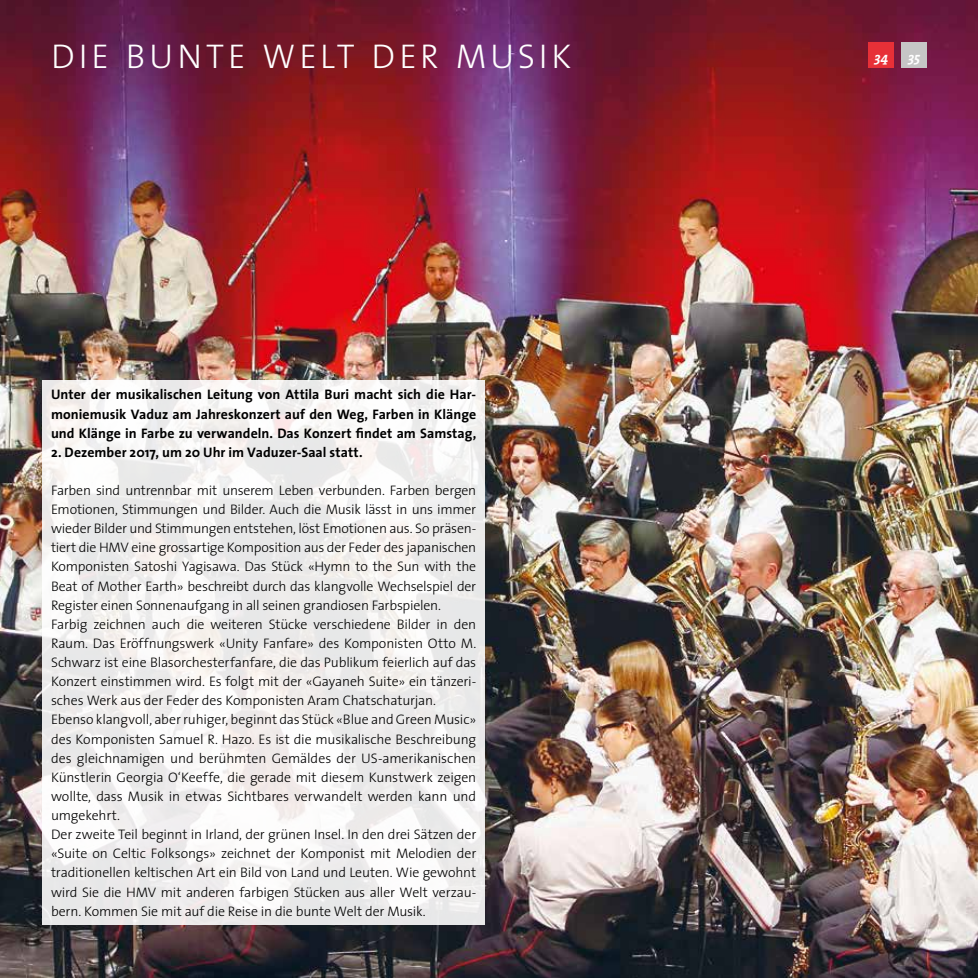
<style>
.page{position:relative;width:978px;height:978px;background:#fff}
.page>*{position:absolute;margin:0;border:0;box-sizing:border-box;transform-origin:0 0}
.t1{font:300 34.5px "The Sans";letter-spacing:.115em;color:#fff}
.t2{font:300 13.8px/19px "The Sans";letter-spacing:-.015em;color:#000}
.t3{font:700 13.8px/19px "The Sans";color:#000;text-align:justify}
.t4{font:italic 700 13.8px "The Serif";color:#fff}
</style>
<div class="page">
<img style="left:0;top:0;width:978px;height:978px">
<div style="left:869px;top:43px;width:25px;height:25px;background:#e73037"></div>
<div style="left:901px;top:43px;width:26px;height:25px;background:#c6c6c6"></div>
<div style="left:43px;top:380px;width:442px;height:544px;background:linear-gradient(to right,#f3f1f1,#f1f0f0)"></div>
<h1 class="t1" style="left:51px;top:28px;width:522px">DIE BUNTE WELT DER MUSIK</h1>
<p class="t4" style="left:874px;top:46px;width:15px">34</p>
<p class="t4" style="left:908px;top:46px;width:14px">35</p>
<p class="t3" style="left:51px;top:385px;width:427px">Unter der musikalischen Leitung von Attila Buri macht sich die Har&shy;moniemusik Vaduz am Jahreskonzert auf den Weg, Farben in Klänge und Klänge in Farbe zu verwandeln. Das Konzert findet am Samstag,</p>
<p class="t3" style="left:51px;top:442px;width:313px">2. Dezember 2017, um 20 Uhr im Vaduzer-Saal statt.</p>
<p class="t2" style="left:51px;top:480px;width:427px">Farben sind untrennbar mit unserem Leben verbunden. Farben bergen Emotionen, Stimmungen und Bilder. Auch die Musik lässt in uns immer wieder Bilder und Stimmungen entstehen, löst Emotionen aus. So präsen&shy;tiert die HMV eine grossartige Komposition aus der Feder des japanischen Komponisten Satoshi Yagisawa. Das Stück «Hymn to the Sun with the Beat of Mother Earth» beschreibt durch das klangvolle Wechselspiel der Register einen Sonnenaufgang in all seinen grandiosen Farbspielen.<br>Farbig zeichnen auch die weiteren Stücke verschiedene Bilder in den Raum. Das Eröffnungswerk «Unity Fanfare» des Komponisten Otto M.<br>Schwarz ist eine Blasorchesterfanfare, die das Publikum feierlich auf das Konzert einstimmen wird. Es folgt mit der «Gayaneh Suite» ein tänzeri&shy;sches Werk aus der Feder des Komponisten Aram Chatschaturjan.<br>Ebenso klangvoll, aber ruhiger, beginnt das Stück «Blue and Green Music» des Komponisten Samuel R. Hazo. Es ist die musikalische Beschreibung des gleichnamigen und berühmten Gemäldes der US-amerikanischen Künstlerin Georgia O‘Keeffe, die gerade mit diesem Kunstwerk zeigen wollte, dass Musik in etwas Sichtbares verwandelt werden kann und umgekehrt.<br>Der zweite Teil beginnt in Irland, der grünen Insel. In den drei Sätzen der «Suite on Celtic Folksongs» zeichnet der Komponist mit Melodien der traditionellen keltischen Art ein Bild von Land und Leuten. Wie gewohnt wird Sie die HMV mit anderen farbigen Stücken aus aller Welt verzau&shy;bern. Kommen Sie mit auf die Reise in die bunte Welt der Musik.</p>
</div>
